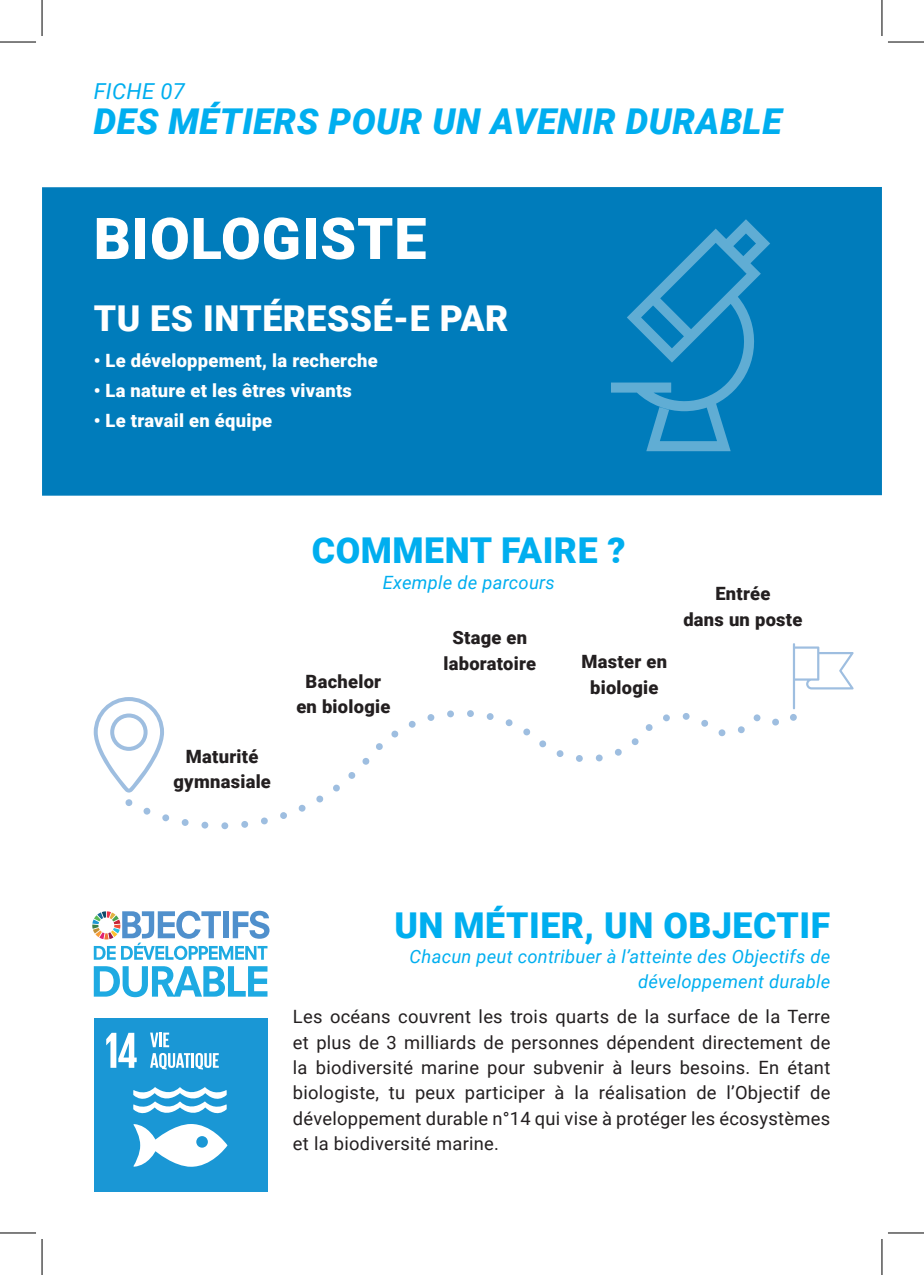
<style>
.page{position:relative;width:924px;height:1275px;background:#fff}
.page>*{position:absolute;margin:0;border:0;box-sizing:border-box;transform-origin:0 0}
.t1{font:900 57.6px "Roboto";letter-spacing:.015em;color:#fff}
.t2{font:900 35.6px "Roboto";letter-spacing:.015em;color:#00aeef}
.t3{font:italic 900 35.6px "Roboto";letter-spacing:.015em;color:#00aeef}
.t4{font:900 35.6px "Roboto";letter-spacing:.015em;color:#fff}
.t5{font:italic 22px "Roboto";letter-spacing:.015em;color:#00aeef}
.Eduki-A5___Paragraph{font:18.2px/25.4px "Roboto";letter-spacing:.015em;color:#231f20;text-align:justify}
.t6{font:900 18.2px/25.4px "Roboto";letter-spacing:.015em;color:#231f20;text-align:center}
.t7{font:italic 18.2px "Roboto";letter-spacing:.015em;color:#00aeef}
.t8{font:900 18.2px "Roboto";letter-spacing:.015em;color:#fff}
</style>
<div class="page">
<div style="left:42px;top:187px;width:839px;height:309px;background:#007cbb"></div>
<svg style="left:125px;top:710px;width:671px;height:119px"></svg>
<svg style="left:792px;top:643px;width:61px;height:66px"></svg>
<svg style="left:94px;top:697px;width:70px;height:95px"></svg>
<svg style="left:94px;top:966px;width:173px;height:31px"></svg>
<svg style="left:92px;top:910px;width:177px;height:50px"></svg>
<svg style="left:611px;top:219px;width:158px;height:232px"></svg>
<div style="left:94px;top:1018px;width:173px;height:174px;background:#1a97d5"></div>
<svg style="left:106px;top:1032px;width:31px;height:35px"></svg>
<svg style="left:133px;top:1124px;width:94px;height:42px"></svg>
<svg style="left:133px;top:1087px;width:93px;height:27px"></svg>
<svg style="left:150px;top:1032px;width:19px;height:15px"></svg>
<svg style="left:150px;top:1053px;width:69px;height:16px"></svg>
<hr style="left:0;top:42px;width:36px;height:1px;background:#000">
<hr style="left:887px;top:42px;width:36px;height:1px;background:#000">
<hr style="left:0;top:1232px;width:36px;height:1px;background:#000">
<hr style="left:887px;top:1232px;width:36px;height:1px;background:#000">
<hr style="left:42px;top:0;width:1px;height:36px;background:#000">
<hr style="left:42px;top:1239px;width:1px;height:36px;background:#000">
<hr style="left:881px;top:0;width:1px;height:36px;background:#000">
<hr style="left:881px;top:1239px;width:1px;height:36px;background:#000">
<p class="t5" style="left:94px;top:75px;width:93px">FICHE 07</p>
<p class="t3" style="left:94px;top:96px;width:689px">DES MÉTIERS POUR UN AVENIR DURABLE</p>
<p class="t1" style="left:94px;top:198px;width:334px">BIOLOGISTE</p>
<p class="t4" style="left:94px;top:293px;width:416px">TU ES INTÉRESSÉ-E PAR</p>
<p class="t8" style="left:94px;top:348px;width:285px">• Le développement, la recherche</p>
<p class="t8" style="left:94px;top:378px;width:260px">• La nature et les êtres vivants</p>
<p class="t8" style="left:94px;top:408px;width:180px">• Le travail en équipe</p>
<p class="t6" style="left:186px;top:743px;width:74px">Maturité</p>
<p class="t6" style="left:173px;top:768px;width:99px">gymnasiale</p>
<p class="t2" style="left:311px;top:525px;width:315px">COMMENT FAIRE ?</p>
<p class="t7" style="left:382px;top:569px;width:174px">Exemple de parcours</p>
<p class="t6" style="left:305px;top:667px;width:77px">Bachelor</p>
<p class="t6" style="left:296px;top:693px;width:96px">en biologie</p>
<p class="t6" style="left:443px;top:624px;width:94px">Stage en laboratoire</p>
<p class="t6" style="left:581px;top:648px;width:87px">Master en biologie</p>
<p class="t6" style="left:715px;top:580px;width:56px">Entrée</p>
<p class="t6" style="left:683px;top:605px;width:120px">dans un poste</p>
<p class="t2" style="left:394px;top:900px;width:437px">UN MÉTIER, UN OBJECTIF</p>
<p class="t7" style="left:409px;top:943px;width:422px">Chacun peut contribuer à l’atteinte des Objectifs de</p>
<p class="t7" style="left:637px;top:969px;width:194px">développement durable</p>
<p class="Eduki-A5___Paragraph" style="left:293px;top:1003px;width:538px">Les océans couvrent les trois quarts de la surface de la Terre et plus de 3 milliards de personnes dépendent directement de la biodiversité marine pour subvenir à leurs besoins. En étant biologiste, tu peux participer à la réalisation de l’Objectif de développement durable n°14 qui vise à protéger les écosystèmes et la biodiversité marine.</p>
</div>
